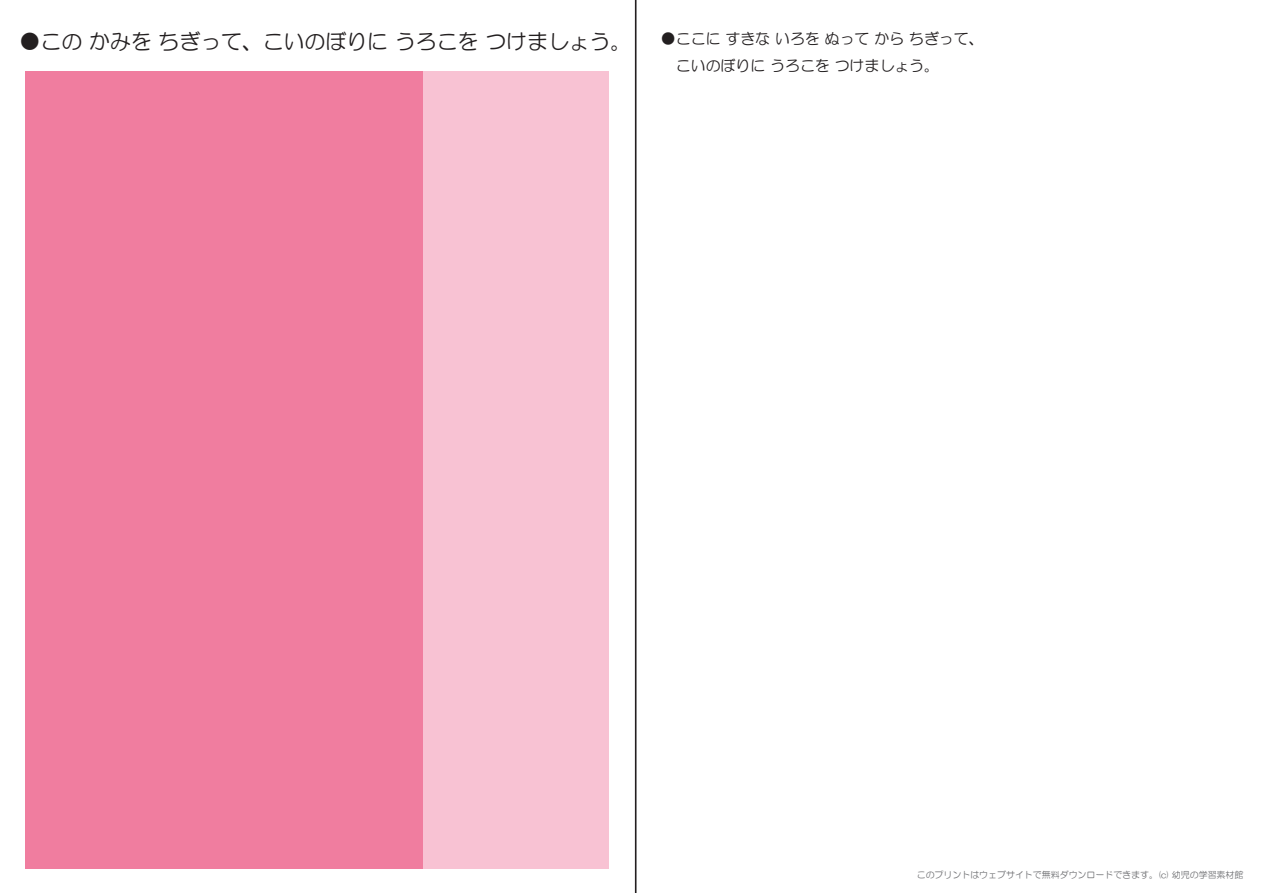
<style>
.page{position:relative;width:1263px;height:893px;background:#fff}
.page>*{position:absolute;margin:0;border:0;box-sizing:border-box;transform-origin:0 0}
.t1{font:21px "HG Maru Gothic MPRO";color:#231f20}
.t2{font:15px/27px "HG Maru Gothic MPRO";color:#231f20}
.t3{font:9px "HG Maru Gothic MPRO";color:#6c6d70}
</style>
<div class="page">
<div style="left:25px;top:71px;width:399px;height:797px;background:#f07d9f"></div>
<div style="left:423px;top:71px;width:185px;height:797px;background:#f8c2d3"></div>
<hr style="left:635px;top:0;width:1px;height:893px;background:#231f20">
<h1 class="t1" style="left:20px;top:31px;width:613px">●この かみを ちぎって、こいのぼりに うろこを つけましょう。</h1>
<h2 class="t2" style="left:661px;top:25px;width:324px">●ここに すきな いろを ぬって から ちぎって、　こいのぼりに うろこを つけましょう。</h2>
<p class="t3" style="left:917px;top:871px;width:328px">このプリントはウェブサイトで無料ダウンロードできます。(c) 幼児の学習素材館</p>
</div>
